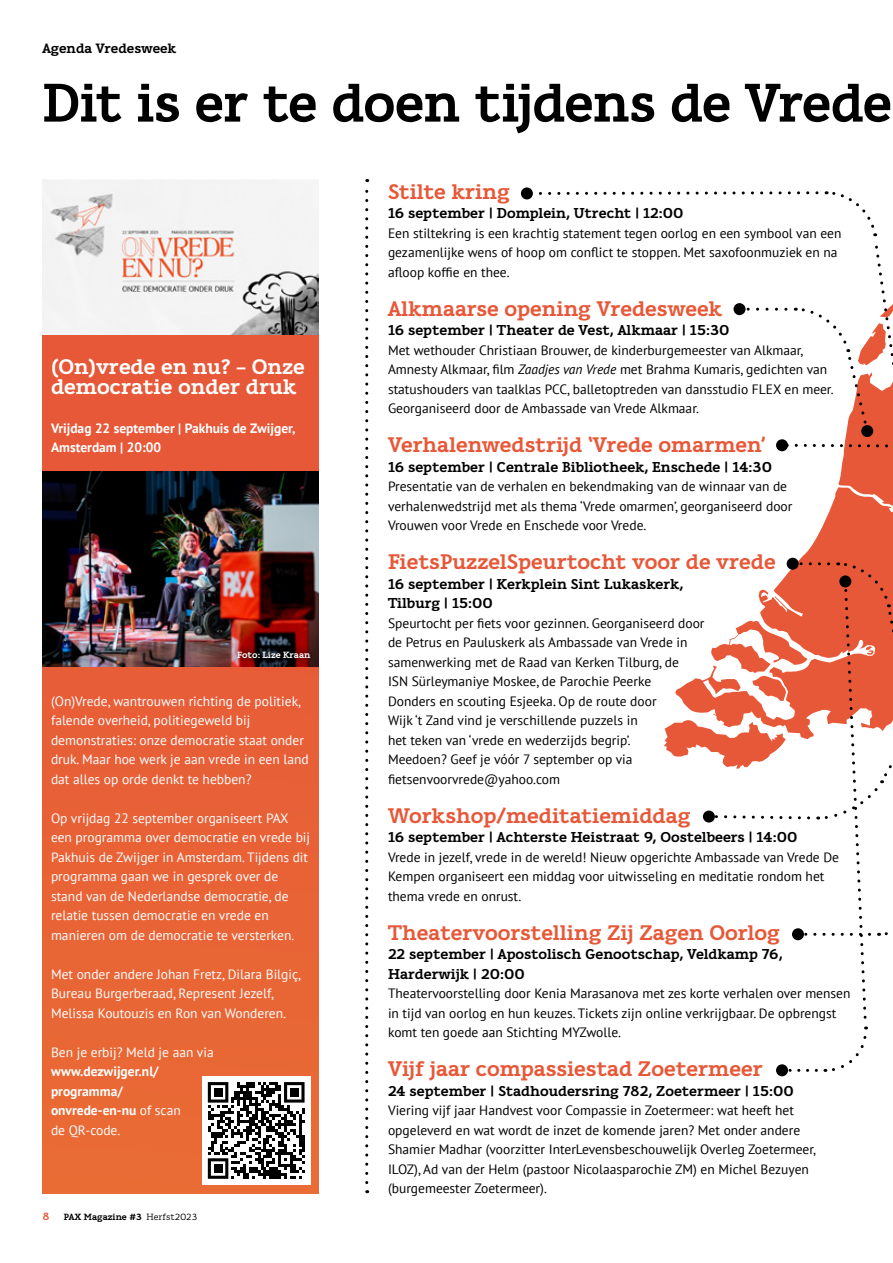
<style>
.page{position:relative;width:893px;height:1263px;background:#fff}
.page>*{position:absolute;margin:0;border:0;box-sizing:border-box;transform-origin:0 0}
.t1{font:700 54px "Karlo Serif";letter-spacing:-.02em;color:#000}
.t2{font:700 21px "Karlo Serif";color:#e75838}
.t3{font:700 21px/19.5px "Karlo Serif";color:#fff}
.t4{font:700 14.25px/19.5px "Karlo Serif";color:#000}
.t5{font:13.5px/19.5px "PT Sans";color:#000}
.t6{font:13.5px/19.5px "PT Sans";color:#fff}
.t7{font:700 13.5px/19.5px "PT Sans";color:#fff}
.t8{font:700 13.5px "Karlo Serif";color:#000}
.t9{font:700 10.5px "Karlo Serif";color:#e75838}
.t10{font:700 9px "Karlo Serif";color:#000}
.t11{font:700 9px "Karlo Serif";color:#fff}
.s1{font-weight:400}
.s2{font-style:italic}
</style>
<div class="page">
<div style="left:43px;top:335px;width:276px;height:858px;background:#e86136"></div>
<svg style="left:365px;top:179px;width:3px;height:1003px"></svg>
<div style="left:776px;top:1064px;width:12px;height:12px;background:#000;border-radius:50%"></div>
<div style="left:521px;top:187px;width:12px;height:12px;background:#000;border-radius:50%"></div>
<svg style="left:527px;top:190px;width:366px;height:883px"></svg>
<div style="left:776px;top:439px;width:12px;height:12px;background:#000;border-radius:50%"></div>
<img style="left:43px;top:472px;width:276px;height:195px">
<div style="left:202px;top:1076px;width:108px;height:109px;background:#fff"></div>
<svg style="left:208px;top:1082px;width:97px;height:97px"></svg>
<div style="left:214px;top:1088px;width:8px;height:9px;background:#000"></div>
<div style="left:290px;top:1088px;width:9px;height:9px;background:#000"></div>
<div style="left:214px;top:1164px;width:8px;height:9px;background:#000"></div>
<img style="left:43px;top:180px;width:276px;height:155px">
<svg style="left:230px;top:643px;width:88px;height:23px;background:#4b1619"></svg>
<p class="t8" style="left:43px;top:40px;width:135px">Agenda Vredesweek</p>
<h1 class="t1" style="left:43px;top:70px;width:851px">Dit is er te doen tijdens de Vrede</h1>
<h2 class="t3" style="left:51px;top:357px;width:255px">(On)vrede en nu? – Onze democratie onder druk</h2>
<p class="t7" style="left:51px;top:418px;width:246px">Vrijdag 22 september | Pakhuis de Zwijger,<br>Amsterdam | 20:00</p>
<p class="t11" style="left:237px;top:649px;width:75px">Foto: Lize Kraan</p>
<p class="t6" style="left:51px;top:691px;width:259px">(On)Vrede, wantrouwen richting de politiek, falende overheid, politiegeweld bij demonstraties: onze democratie staat onder druk. Maar hoe werk je aan vrede in een land dat alles op orde denkt te hebben?</p>
<p class="t6" style="left:51px;top:808px;width:261px">Op vrijdag 22 september organiseert PAX een programma over democratie en vrede bij Pakhuis de Zwijger in Amsterdam. Tijdens dit programma gaan we in gesprek over de stand van de Nederlandse democratie, de relatie tussen democratie en vrede en manieren om de democratie te versterken.</p>
<p class="t6" style="left:51px;top:964px;width:252px">Met onder andere Johan Fretz, Dilara Bilgiç,<br>Bureau Burgerberaad, Represent Jezelf,<br>Melissa Koutouzis en Ron van Wonderen.</p>
<p class="t6" style="left:51px;top:1042px;width:164px">Ben je erbij? Meld je aan via</p>
<p class="t7" style="left:51px;top:1061px;width:131px">www.dezwijger.nl/ programma/ onvrede-en-nu <span class="s1">of scan de QR-code.</span></p>
<p class="t9" style="left:43px;top:1210px;width:9px">8</p>
<p class="t10" style="left:64px;top:1212px;width:135px">PAX Magazine #3 <span class="s1">Herfst2023</span></p>
<h2 class="t2" style="left:388px;top:178px;width:123px">Stilte kring</h2>
<p class="t4" style="left:388px;top:203px;width:297px">16 september | Domplein, Utrecht | 12:00</p>
<p class="t5" style="left:388px;top:223px;width:455px">Een stiltekring is een krachtig statement tegen oorlog en een symbool van een gezamenlijke wens of hoop om conflict te stoppen. Met saxofoonmuziek en na afloop koffie en thee.</p>
<h2 class="t2" style="left:388px;top:295px;width:336px">Alkmaarse opening Vredesweek</h2>
<p class="t4" style="left:388px;top:320px;width:343px">16 september | Theater de Vest, Alkmaar | 15:30</p>
<p class="t5" style="left:388px;top:340px;width:447px">Met wethouder Christiaan Brouwer, de kinderburgemeester van Alkmaar, Amnesty Alkmaar, film <span class="s2">Zaadjes van Vrede</span> met Brahma Kumaris, gedichten van statushouders van taalklas PCC, balletoptreden van dansstudio FLEX en meer.<br>Georganiseerd door de Ambassade van Vrede Alkmaar.</p>
<h2 class="t2" style="left:388px;top:432px;width:379px">Verhalenwedstrijd ‘Vrede omarmen’</h2>
<p class="t4" style="left:388px;top:457px;width:386px">16 september | Centrale Bibliotheek, Enschede | 14:30</p>
<p class="t5" style="left:388px;top:476px;width:406px">Presentatie van de verhalen en bekendmaking van de winnaar van de verhalenwedstrijd met als thema ‘Vrede omarmen’, georganiseerd door<br>Vrouwen voor Vrede en Enschede voor Vrede.</p>
<h2 class="t2" style="left:388px;top:549px;width:389px">FietsPuzzelSpeurtocht voor de vrede</h2>
<p class="t4" style="left:388px;top:574px;width:297px">16 september | Kerkplein Sint Lukaskerk,<br>Tilburg | 15:00</p>
<p class="t5" style="left:388px;top:613px;width:318px">Speurtocht per fiets voor gezinnen. Georganiseerd door de Petrus en Pauluskerk als Ambassade van Vrede in samenwerking met de Raad van Kerken Tilburg, de<br>ISN Sürleymaniye Moskee, de Parochie Peerke<br>Donders en scouting Esjeeka. Op de route door<br>Wijk ‘t Zand vind je verschillende puzzels in<br>het teken van ‘vrede en wederzijds begrip’.<br>Meedoen? Geef je vóór 7 september op via fietsenvoorvrede@yahoo.com</p>
<h2 class="t2" style="left:388px;top:802px;width:304px">Workshop/meditatiemiddag</h2>
<p class="t4" style="left:388px;top:827px;width:411px">16 september | Achterste Heistraat 9, Oostelbeers | 14:00</p>
<p class="t5" style="left:388px;top:847px;width:453px">Vrede in jezelf, vrede in de wereld! Nieuw opgerichte Ambassade van Vrede De<br>Kempen organiseert een middag voor uitwisseling en meditatie rondom het thema vrede en onrust.</p>
<h2 class="t2" style="left:388px;top:919px;width:394px">Theatervoorstelling Zij Zagen Oorlog</h2>
<p class="t4" style="left:388px;top:944px;width:396px">22 september | Apostolisch Genootschap, Veldkamp 76,<br>Harderwijk | 20:00</p>
<p class="t5" style="left:388px;top:983px;width:464px">Theatervoorstelling door Kenia Marasanova met zes korte verhalen over mensen in tijd van oorlog en hun keuzes. Tickets zijn online verkrijgbaar. De opbrengst komt ten goede aan Stichting MYZwolle.</p>
<h2 class="t2" style="left:388px;top:1056px;width:376px">Vijf jaar compassiestad Zoetermeer</h2>
<p class="t4" style="left:388px;top:1081px;width:407px">24 september | Stadhoudersring 782, Zoetermeer | 15:00</p>
<p class="t5" style="left:388px;top:1100px;width:430px">Viering vijf jaar Handvest voor Compassie in Zoetermeer: wat heeft het opgeleverd en wat wordt de inzet de komende jaren? Met onder andere Shamier Madhar (voorzitter InterLevensbeschouwelijk Overleg Zoetermeer, ILOZ), Ad van der Helm (pastoor Nicolaasparochie ZM) en Michel Bezuyen (burgemeester Zoetermeer).</p>
</div>
